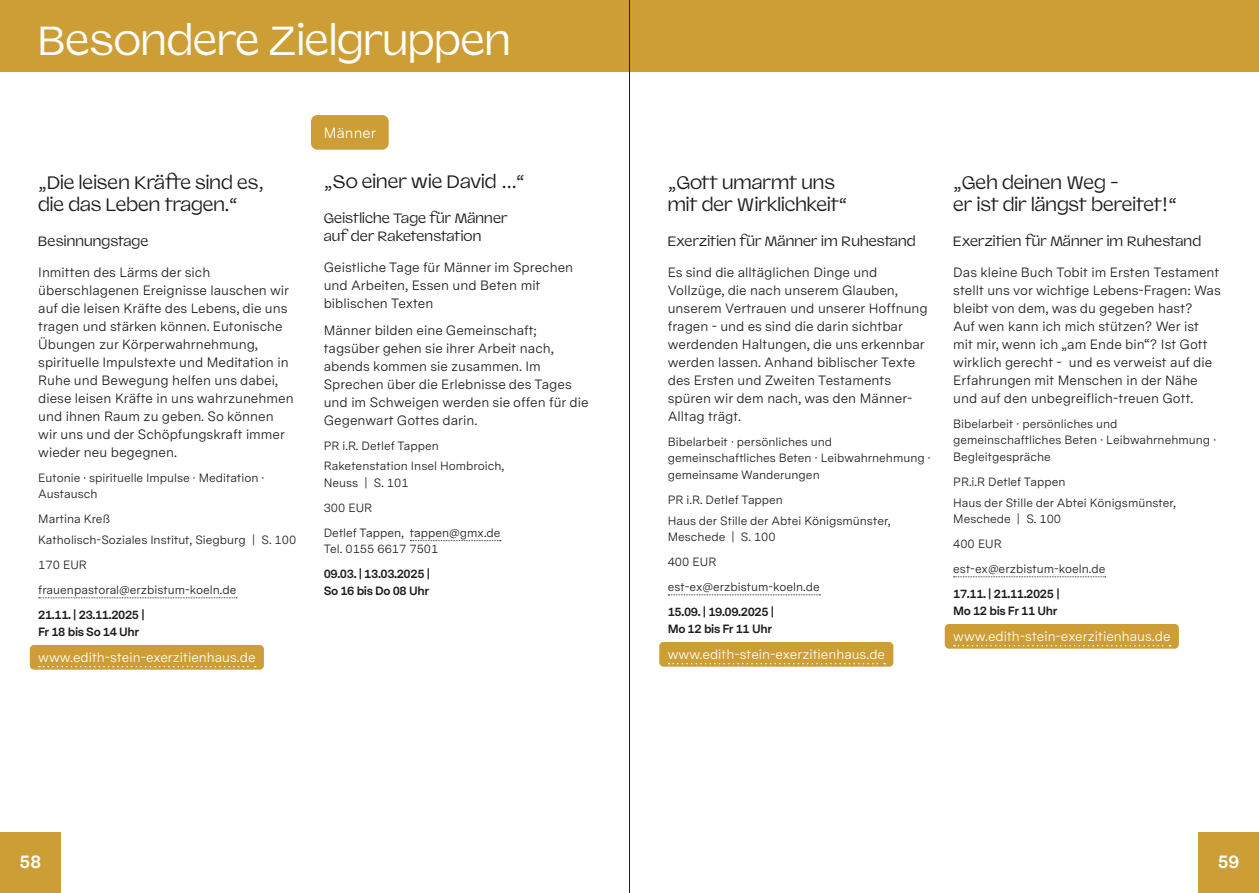
<style>
.page{position:relative;width:1259px;height:893px;background:#fff}
.page>*{position:absolute;margin:0;border:0;box-sizing:border-box;transform-origin:0 0}
.t1{font:40.5px "Valizas";color:#fff}
.t2{font:18px/22.5px "Valizas";color:#1d1d1b}
.t3{font:700 18px "Messina Sans";color:#fff}
.t4{font:14.7px "Messina Sans";letter-spacing:.01em;color:#fff}
.t5{font:13.5px/18px "Messina Sans";color:#1d1d1b}
.t6{font:13.5px/18px "Valizas";letter-spacing:.01em;color:#1d1d1b}
.t7{font:13.5px "Messina Sans";color:#fff}
.t8{font:12px/25px "Messina Sans";color:#1d1d1b}
.t9{font:700 12px/16.5px "Messina Sans";letter-spacing:-.03em;color:#1d1d1b}
</style>
<div class="page">
<div style="left:0;top:0;width:1259px;height:72px;background:#ce9e36"></div>
<div style="left:0;top:832px;width:61px;height:61px;background:#ce9e36"></div>
<div style="left:1198px;top:832px;width:61px;height:61px;background:#ce9e36"></div>
<svg style="left:410px;top:540px;width:91px;height:1px"></svg>
<svg style="left:39px;top:597px;width:198px;height:1px"></svg>
<div style="left:30px;top:645px;width:234px;height:25px;background:#ce9e36;border-radius:4px"></div>
<svg style="left:39px;top:666px;width:217px;height:1px"></svg>
<div style="left:311px;top:115px;width:78px;height:35px;background:#ce9e36;border-radius:6px"></div>
<svg style="left:953px;top:576px;width:152px;height:1px"></svg>
<div style="left:944px;top:624px;width:234px;height:25px;background:#ce9e36;border-radius:4px"></div>
<svg style="left:954px;top:645px;width:216px;height:1px"></svg>
<svg style="left:668px;top:594px;width:152px;height:1px"></svg>
<div style="left:659px;top:642px;width:234px;height:25px;background:#ce9e36;border-radius:4px"></div>
<svg style="left:668px;top:663px;width:217px;height:1px"></svg>
<hr style="left:629px;top:0;width:1px;height:893px;background:#1d1d1b">
<h1 class="t1" style="left:38px;top:10px;width:474px">Besondere Zielgruppen</h1>
<h2 class="t2" style="left:38px;top:170px;width:227px">„Die leisen Kräfte sind es, die das Leben tragen.“</h2>
<p class="t6" style="left:38px;top:231px;width:112px">Besinnungstage</p>
<p class="t5" style="left:38px;top:263px;width:257px">Inmitten des Lärms der sich überschlagenen Ereignisse lauschen wir auf die leisen Kräfte des Lebens, die uns tragen und stärken können. Eutonische Übungen zur Körperwahrnehmung, spirituelle Impulstexte und Meditation in Ruhe und Bewegung helfen uns dabei, diese leisen Kräfte in uns wahrzunehmen und ihnen Raum zu geben. So können wir uns und der Schöpfungskraft immer wieder neu begegnen.</p>
<p class="t8" style="left:38px;top:469px;width:228px;line-height:16.5px">Eutonie · spirituelle Impulse · Meditation ·<br>Austausch</p>
<p class="t8" style="left:38px;top:509px;width:259px;line-height:20.7px">Martina Kreß<br>Katholisch-Soziales Institut, Siegburg | S. 100</p>
<p class="t8" style="left:38px;top:552px;width:200px">170 EUR frauenpastoral@erzbistum-koeln.de</p>
<p class="t9" style="left:38px;top:606px;width:108px">21.11. | 23.11.2025 |<br>Fr 18 bis So 14 Uhr</p>
<p class="t7" style="left:38px;top:648px;width:219px">www.edith-stein-exerzitienhaus.de</p>
<p class="t4" style="left:324px;top:122px;width:54px">Männer</p>
<h2 class="t2" style="left:324px;top:170px;width:203px">„So einer wie David …“</h2>
<p class="t6" style="left:324px;top:209px;width:185px">Geistliche Tage für Männer auf der Raketenstation</p>
<p class="t5" style="left:324px;top:258px;width:251px">Geistliche Tage für Männer im Sprechen und Arbeiten, Essen und Beten mit biblischen Texten</p>
<p class="t5" style="left:324px;top:321px;width:266px">Männer bilden eine Gemeinschaft; tagsüber gehen sie ihrer Arbeit nach, abends kommen sie zusammen. Im Sprechen über die Erlebnisse des Tages und im Schweigen werden sie offen für die Gegenwart Gottes darin.</p>
<p class="t8" style="left:324px;top:435px;width:182px;line-height:20.7px">PR i.R. Detlef Tappen<br>Raketenstation Insel Hombroich,</p>
<p class="t8" style="left:324px;top:470px;width:178px">Neuss | S. 101<br>300 EUR<br>Detlef Tappen, tappen@gmx.de</p>
<p class="t8" style="left:324px;top:537px;width:116px">Tel. 0155 6617 7501</p>
<p class="t9" style="left:324px;top:566px;width:108px">09.03. | 13.03.2025 |<br>So 16 bis Do 08 Uhr</p>
<h2 class="t2" style="left:668px;top:170px;width:181px">„Gott umarmt uns mit der Wirklichkeit“</h2>
<p class="t6" style="left:668px;top:231px;width:249px">Exerzitien für Männer im Ruhestand</p>
<p class="t5" style="left:668px;top:263px;width:261px">Es sind die alltäglichen Dinge und Vollzüge, die nach unserem Glauben, unserem Vertrauen und unserer Hoffnung fragen - und es sind die darin sichtbar werdenden Haltungen, die uns erkennbar werden lassen. Anhand biblischer Texte des Ersten und Zweiten Testaments spüren wir dem nach, was den Männer-Alltag trägt.</p>
<p class="t8" style="left:668px;top:433px;width:264px;line-height:16.5px">Bibelarbeit · persönliches und gemeinschaftliches Beten · Leibwahrnehmung · gemeinsame Wanderungen</p>
<p class="t8" style="left:668px;top:489px;width:224px;line-height:20.7px">PR i.R. Detlef Tappen<br>Haus der Stille der Abtei Königsmünster,</p>
<p class="t8" style="left:668px;top:524px;width:154px">Meschede | S. 100<br>400 EUR est-ex@erzbistum-koeln.de</p>
<p class="t9" style="left:668px;top:603px;width:108px">15.09. | 19.09.2025 |<br>Mo 12 bis Fr 11 Uhr</p>
<p class="t7" style="left:668px;top:645px;width:219px">www.edith-stein-exerzitienhaus.de</p>
<h2 class="t2" style="left:953px;top:170px;width:225px">„Geh deinen Weg -<br>er ist dir längst bereitet!“</h2>
<p class="t6" style="left:953px;top:231px;width:249px">Exerzitien für Männer im Ruhestand</p>
<p class="t5" style="left:953px;top:263px;width:269px">Das kleine Buch Tobit im Ersten Testament stellt uns vor wichtige Lebens-Fragen: Was bleibt von dem, was du gegeben hast?<br>Auf wen kann ich mich stützen? Wer ist mit mir, wenn ich „am Ende bin“? Ist Gott wirklich gerecht - und es verweist auf die Erfahrungen mit Menschen in der Nähe und auf den unbegreiflich-treuen Gott.</p>
<p class="t8" style="left:953px;top:415px;width:264px;line-height:16.5px">Bibelarbeit · persönliches und gemeinschaftliches Beten · Leibwahrnehmung ·<br>Begleitgespräche</p>
<p class="t8" style="left:953px;top:471px;width:224px;line-height:20.7px">PR.i.R Detlef Tappen<br>Haus der Stille der Abtei Königsmünster,</p>
<p class="t8" style="left:953px;top:506px;width:154px">Meschede | S. 100<br>400 EUR est-ex@erzbistum-koeln.de</p>
<p class="t9" style="left:953px;top:585px;width:108px">17.11. | 21.11.2025 |<br>Mo 12 bis Fr 11 Uhr</p>
<p class="t7" style="left:953px;top:627px;width:219px">www.edith-stein-exerzitienhaus.de</p>
<h2 class="t3" style="left:20px;top:849px;width:23px">58</h2>
<h2 class="t3" style="left:1217px;top:849px;width:23px">59</h2>
</div>
